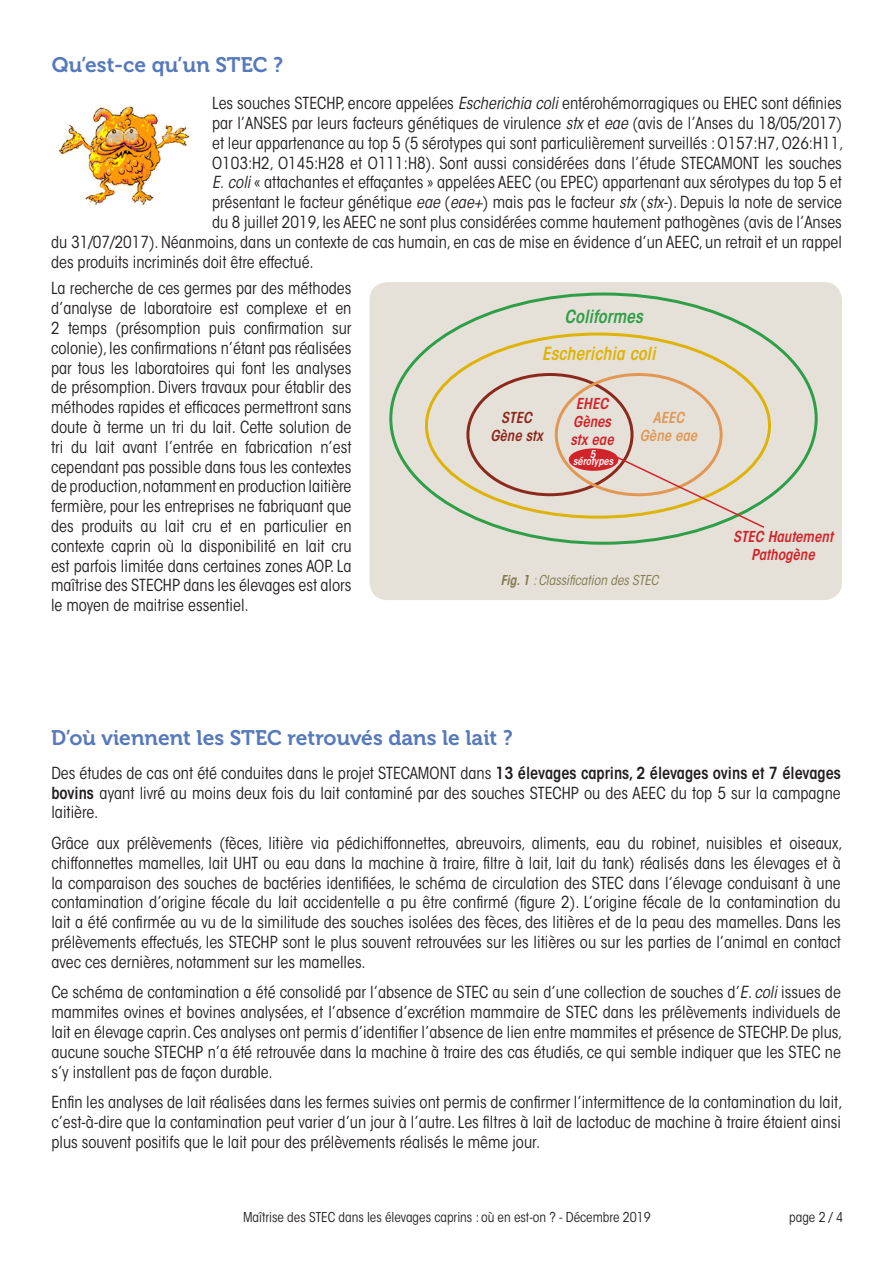
<style>
.page{position:relative;width:893px;height:1263px;background:#fff}
.page>*{position:absolute;margin:0;border:0;box-sizing:border-box;transform-origin:0 0}
.t1{font:21px "Museo 700";color:#5679bd}
.t2{font:italic 600 condensed 18px "ITC Avant Garde Std";color:#deb308}
.t3{font:italic 600 condensed 18px "ITC Avant Garde Std";color:#2e9e48}
.t4{font:condensed 16.5px/19.8px "ITC Avant Garde Std";color:#231f20;text-align:justify}
.t5{font:italic 600 condensed 15px/18px "ITC Avant Garde Std";color:#d1232a;text-align:center}
.t6{font:italic 600 condensed 15px "ITC Avant Garde Std";color:#8b291d}
.t7{font:italic 600 condensed 15px "ITC Avant Garde Std";color:#e19855}
.t8{font:condensed 13.5px "ITC Avant Garde Std";color:#231f20}
.t9{font:italic condensed 13.5px "ITC Avant Garde Std";color:#7f754d}
.t10{font:italic 600 condensed 10.5px "ITC Avant Garde Std";color:#fff}
.s1{font-style:italic}
.s2{font-weight:600}
</style>
<div class="page">
<div style="left:369px;top:282px;width:473px;height:318px;background:#e6e1d8;border-radius:18px"></div>
<div style="left:466px;top:373px;width:167px;height:123px;border:3px solid #8b291d;border-radius:50%"></div>
<div style="left:569px;top:449px;width:49px;height:21px;background:#d1232a;border-radius:50%"></div>
<div style="left:569px;top:448px;width:49px;height:23px;border:2px solid #d1232a;border-radius:50%"></div>
<svg style="left:616px;top:455px;width:150px;height:74px"></svg>
<img style="left:59px;top:106px;width:131px;height:100px">
<p class="t1" style="left:52px;top:53px;width:233px">Qu’est-ce qu’un STEC ?</p>
<p class="t4" style="left:212px;top:93px;width:631px">Les souches STECHP, encore appelées <span class="s1">Escherichia coli</span> entérohémorragiques ou EHEC sont définies</p>
<p class="t4" style="left:212px;top:113px;width:631px">par l’ANSES par leurs facteurs génétiques de virulence <span class="s1">stx</span> et <span class="s1">eae</span> (avis de l’Anses du 18/05/2017)</p>
<p class="t4" style="left:212px;top:133px;width:633px">et leur appartenance au top 5 (5 sérotypes qui sont particulièrement surveillés : O157:H7, O26:H11,</p>
<p class="t4" style="left:212px;top:153px;width:631px">O103:H2, O145:H28 et O111:H8). Sont aussi considérées dans l’étude STECAMONT les souches</p>
<p class="t4" style="left:212px;top:173px;width:631px"><span class="s1">E. coli</span> « attachantes et effaçantes » appelées AEEC (ou EPEC) appartenant aux sérotypes du top 5 et</p>
<p class="t4" style="left:212px;top:192px;width:631px">présentant le facteur génétique <span class="s1">eae</span> (<span class="s1">eae+</span>) mais pas le facteur <span class="s1">stx</span> (<span class="s1">stx-</span>). Depuis la note de service</p>
<p class="t4" style="left:212px;top:212px;width:631px">du 8 juillet 2019, les AEEC ne sont plus considérées comme hautement pathogènes (avis de l’Anses</p>
<p class="t4" style="left:51px;top:232px;width:792px">du 31/07/2017). Néanmoins, dans un contexte de cas humain, en cas de mise en évidence d’un AEEC, un retrait et un rappel</p>
<p class="t4" style="left:51px;top:252px;width:264px">des produits incriminés doit être effectué.</p>
<p class="t4" style="left:51px;top:278px;width:302px">La recherche de ces germes par des méthodes d’analyse de laboratoire est complexe et en 2 temps (présomption puis confirmation sur colonie), les confirmations n’étant pas réalisées par tous les laboratoires qui font les analyses de présomption. Divers travaux pour établir des méthodes rapides et efficaces permettront sans doute à terme un tri du lait. Cette solution de tri du lait avant l’entrée en fabrication n’est cependant pas possible dans tous les contextes de production,notamment en production laitière fermière, pour les entreprises ne fabriquant que des produits au lait cru et en particulier en contexte caprin où la disponibilité en lait cru est parfois limitée dans certaines zones AOP. La maîtrise des STECHP dans les élevages est alors le moyen de maitrise essentiel.</p>
<p class="t3" style="left:564px;top:305px;width:80px">Coliformes</p>
<p class="t2" style="left:542px;top:342px;width:115px">Escherichia coli</p>
<p class="t6" style="left:501px;top:408px;width:32px">STEC</p>
<p class="t6" style="left:490px;top:426px;width:54px">Gène stx</p>
<p class="t5" style="left:576px;top:395px;width:34px">EHEC</p>
<p class="t5" style="left:573px;top:413px;width:39px">Gènes</p>
<p class="t5" style="left:570px;top:431px;width:45px">stx eae</p>
<p class="t10" style="left:590px;top:447px;width:7px">5</p>
<p class="t10" style="left:573px;top:455px;width:42px">sérotypes</p>
<p class="t7" style="left:653px;top:408px;width:33px">AEEC</p>
<p class="t7" style="left:640px;top:426px;width:59px">Gène eae</p>
<p class="t9" style="left:501px;top:572px;width:159px"><span class="s2">Fig. 1</span> : Classification des STEC</p>
<p class="t5" style="left:733px;top:528px;width:101px">STEC Hautement<br>Pathogène</p>
<p class="t1" style="left:51px;top:726px;width:463px">D’où viennent les STEC retrouvés dans le lait ?</p>
<p class="t4" style="left:51px;top:763px;width:791px">Des études de cas ont été conduites dans le projet STECAMONT dans <span class="s2">13 élevages caprins, 2 élevages ovins et 7 élevages bovins</span> ayant livré au moins deux fois du lait contaminé par des souches STECHP ou des AEEC du top 5 sur la campagne laitière.</p>
<p class="t4" style="left:51px;top:833px;width:793px">Grâce aux prélèvements (fèces, litière via pédichiffonnettes, abreuvoirs, aliments, eau du robinet, nuisibles et oiseaux, chiffonnettes mamelles, lait UHT ou eau dans la machine à traire, filtre à lait, lait du tank) réalisés dans les élevages et à la comparaison des souches de bactéries identifiées, le schéma de circulation des STEC dans l’élevage conduisant à une contamination d’origine fécale du lait accidentelle a pu être confirmé (figure 2). L’origine fécale de la contamination du lait a été confirmée au vu de la similitude des souches isolées des fèces, des litières et de la peau des mamelles. Dans les prélèvements effectués, les STECHP sont le plus souvent retrouvées sur les litières ou sur les parties de l’animal en contact avec ces dernières, notamment sur les mamelles.</p>
<p class="t4" style="left:51px;top:983px;width:793px">Ce schéma de contamination a été consolidé par l’absence de STEC au sein d’une collection de souches d’<span class="s1">E. coli</span> issues de mammites ovines et bovines analysées, et l’absence d’excrétion mammaire de STEC dans les prélèvements individuels de lait en élevage caprin. Ces analyses ont permis d’identifier l’absence de lien entre mammites et présence de STECHP. De plus, aucune souche STECHP n’a été retrouvée dans la machine à traire des cas étudiés, ce qui semble indiquer que les STEC ne s’y installent pas de façon durable.</p>
<p class="t4" style="left:51px;top:1092px;width:793px">Enfin les analyses de lait réalisées dans les fermes suivies ont permis de confirmer l’intermittence de la contamination du lait, c’est-à-dire que la contamination peut varier d’un jour à l’autre. Les filtres à lait de lactoduc de machine à traire étaient ainsi plus souvent positifs que le lait pour des prélèvements réalisés le même jour.</p>
<p class="t8" style="left:243px;top:1209px;width:409px">Maîtrise des STEC dans les élevages caprins : où en est-on ? - Décembre 2019</p>
<p class="t8" style="left:789px;top:1209px;width:55px">page 2 / 4</p>
</div>
